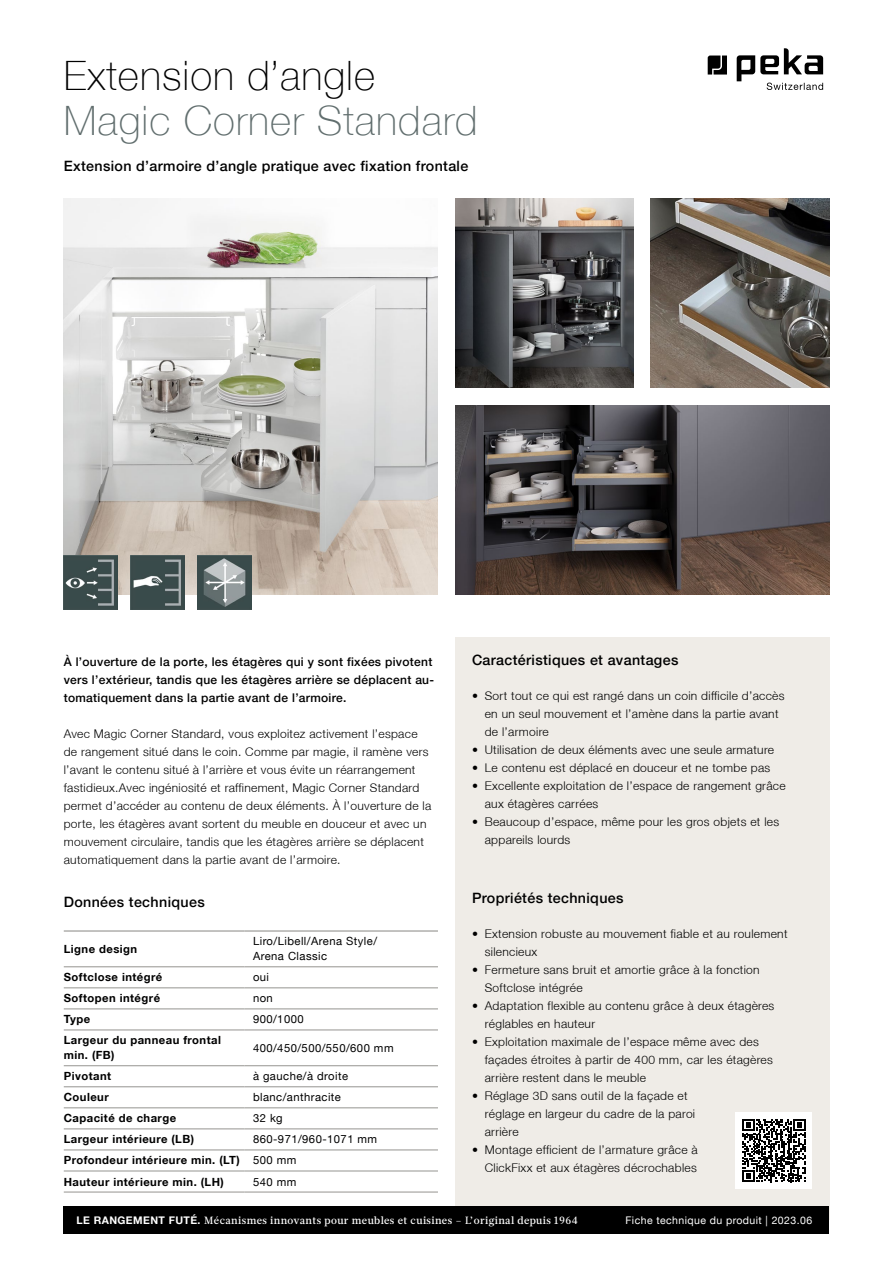
<style>
.page{position:relative;width:893px;height:1263px;background:#fff}
.page>*{position:absolute;margin:0;border:0;box-sizing:border-box;transform-origin:0 0}
.t1{font:100 40.5px "Helvetica Neue LT";letter-spacing:.025em;color:#616e6e}
.t2{font:100 40.5px "Helvetica Neue LT";letter-spacing:.025em;color:#000}
.t3{font:500 14.25px "Helvetica Neue LT";letter-spacing:.025em;color:#000}
.t4{font:300 12px/18px "Helvetica Neue LT";letter-spacing:.025em;color:#000}
.t5{font:500 12px/18px "Helvetica Neue LT";letter-spacing:.025em;color:#000}
.t6{font:700 11.25px/21px "Helvetica Neue LT";letter-spacing:.04em;color:#000}
.t7{font:11.25px/15px "Helvetica Neue LT";letter-spacing:.04em;color:#000}
.t8{font:500 10.5px "Glosa Text";letter-spacing:.04em;color:#fff}
.t9{font:10.5px "Helvetica Neue LT";letter-spacing:.04em;color:#fff}
.s1{font-weight:400}
.s2{font-family:"Helvetica Neue LT";font-weight:700}
</style>
<div class="page">
<div style="left:455px;top:638px;width:374px;height:582px;background:#efece7"></div>
<div style="left:64px;top:1206px;width:765px;height:28px;background:#000"></div>
<svg style="left:708px;top:56px;width:19px;height:19px"></svg>
<svg style="left:737px;top:48px;width:86px;height:42px"></svg>
<hr style="left:64px;top:966px;width:180px;height:1px;background:#959490">
<hr style="left:244px;top:966px;width:194px;height:1px;background:#959490">
<hr style="left:64px;top:987px;width:180px;height:1px;background:#959490">
<hr style="left:244px;top:987px;width:194px;height:1px;background:#959490">
<hr style="left:64px;top:1009px;width:180px;height:1px;background:#959490">
<hr style="left:244px;top:1009px;width:194px;height:1px;background:#959490">
<hr style="left:64px;top:1030px;width:180px;height:1px;background:#959490">
<hr style="left:244px;top:1030px;width:194px;height:1px;background:#959490">
<hr style="left:64px;top:1065px;width:180px;height:1px;background:#959490">
<hr style="left:244px;top:1065px;width:194px;height:1px;background:#959490">
<hr style="left:64px;top:1086px;width:180px;height:1px;background:#959490">
<hr style="left:244px;top:1086px;width:194px;height:1px;background:#959490">
<hr style="left:64px;top:1107px;width:180px;height:1px;background:#959490">
<hr style="left:244px;top:1107px;width:194px;height:1px;background:#959490">
<hr style="left:64px;top:1129px;width:180px;height:1px;background:#959490">
<hr style="left:244px;top:1129px;width:194px;height:1px;background:#959490">
<hr style="left:64px;top:1150px;width:180px;height:1px;background:#959490">
<hr style="left:244px;top:1150px;width:194px;height:1px;background:#959490">
<hr style="left:64px;top:1171px;width:180px;height:1px;background:#959490">
<hr style="left:244px;top:1171px;width:194px;height:1px;background:#959490">
<hr style="left:64px;top:1192px;width:180px;height:1px;background:#959490">
<hr style="left:244px;top:1192px;width:194px;height:1px;background:#959490">
<hr style="left:64px;top:930px;width:180px;height:1px;background:#959490">
<hr style="left:244px;top:930px;width:194px;height:1px;background:#959490">
<div style="left:736px;top:1112px;width:76px;height:77px;background:#fff"></div>
<svg style="left:742px;top:1119px;width:63px;height:63px"></svg>
<img style="left:64px;top:198px;width:374px;height:396px">
<img style="left:455px;top:198px;width:179px;height:189px">
<img style="left:651px;top:198px;width:178px;height:189px">
<img style="left:455px;top:405px;width:374px;height:189px">
<img style="left:64px;top:556px;width:54px;height:54px">
<img style="left:131px;top:556px;width:54px;height:54px">
<img style="left:197px;top:556px;width:54px;height:54px">
<h1 class="t2" style="left:64px;top:52px;width:313px">Extension d’angle</h1>
<h1 class="t1" style="left:64px;top:97px;width:415px">Magic Corner Standard</h1>
<p class="t3" style="left:64px;top:158px;width:406px">Extension d’armoire d’angle pratique avec fixation frontale</p>
<p class="t5" style="left:64px;top:652px;width:372px">À l’ouverture de la porte, les étagères qui y sont fixées pivotent vers l’extérieur, tandis que les étagères arrière se déplacent au&shy;tomatiquement dans la partie avant de l’armoire.</p>
<p class="t4" style="left:64px;top:724px;width:369px">Avec Magic Corner Standard, vous exploitez activement l’espace de rangement situé dans le coin. Comme par magie, il ramène vers l’avant le contenu situé à l’arrière et vous évite un réarrangement fastidieux.Avec ingéniosité et raffinement, Magic Corner Standard permet d’accéder au contenu de deux éléments. À l’ouverture de la porte, les étagères avant sortent du meuble en douceur et avec un mouvement circulaire, tandis que les étagères arrière se déplacent automatiquement dans la partie avant de l’armoire.</p>
<p class="t3" style="left:64px;top:894px;width:142px">Données techniques</p>
<p class="t6" style="left:64px;top:938px;width:75px">Ligne design</p>
<p class="t7" style="left:253px;top:934px;width:126px">Liro/Libell/Arena Style/<br>Arena Classic</p>
<p class="t6" style="left:64px;top:966px;width:100px">Softclose intégré</p>
<p class="t7" style="left:253px;top:970px;width:18px">oui</p>
<p class="t6" style="left:64px;top:988px;width:98px">Softopen intégré</p>
<p class="t7" style="left:253px;top:991px;width:21px">non</p>
<p class="t6" style="left:64px;top:1009px;width:28px">Type</p>
<p class="t7" style="left:253px;top:1012px;width:52px">900/1000</p>
<p class="t6" style="left:64px;top:1032px;width:159px;line-height:15px">Largeur du panneau frontal min. (FB)</p>
<p class="t7" style="left:253px;top:1040px;width:142px">400/450/500/550/600 mm</p>
<p class="t6" style="left:64px;top:1065px;width:49px">Pivotant</p>
<p class="t7" style="left:253px;top:1068px;width:97px">à gauche/à droite</p>
<p class="t6" style="left:64px;top:1086px;width:46px">Couleur</p>
<p class="t7" style="left:253px;top:1090px;width:90px">blanc/anthracite</p>
<p class="t6" style="left:64px;top:1107px;width:114px">Capacité de charge</p>
<p class="t7" style="left:253px;top:1111px;width:31px">32 kg</p>
<p class="t6" style="left:64px;top:1129px;width:132px">Largeur intérieure (LB)</p>
<p class="t6" style="left:64px;top:1129px;width:315px;text-indent:189px"><span class="s1">860-971/960-1071 mm<br></span>Profondeur intérieure min. (LT) <span class="s1">500 mm<br></span>Hauteur intérieure min. (LH)</p>
<p class="t7" style="left:253px;top:1174px;width:45px">540 mm</p>
<p class="t3" style="left:472px;top:651px;width:208px">Caractéristiques et avantages</p>
<p class="t4" style="left:485px;top:686px;width:301px;text-indent:-13px">• Sort tout ce qui est rangé dans un coin difficile d’accès en un seul mouvement et l’amène dans la partie avant de l’armoire</p>
<p class="t4" style="left:472px;top:740px;width:304px">• Utilisation de deux éléments avec une seule armature</p>
<p class="t4" style="left:472px;top:758px;width:300px">• Le contenu est déplacé en douceur et ne tombe pas</p>
<p class="t4" style="left:485px;top:776px;width:302px;text-indent:-13px">• Excellente exploitation de l’espace de rangement grâce aux étagères carrées</p>
<p class="t4" style="left:485px;top:812px;width:296px;text-indent:-13px">• Beaucoup d’espace, même pour les gros objets et les appareils lourds</p>
<p class="t3" style="left:472px;top:889px;width:153px">Propriétés techniques</p>
<p class="t4" style="left:485px;top:924px;width:304px;text-indent:-13px">• Extension robuste au mouvement fiable et au roulement silencieux</p>
<p class="t4" style="left:485px;top:960px;width:276px;text-indent:-13px">• Fermeture sans bruit et amortie grâce à la fonction<br>Softclose intégrée</p>
<p class="t4" style="left:485px;top:996px;width:291px;text-indent:-13px">• Adaptation flexible au contenu grâce à deux étagères réglables en hauteur</p>
<p class="t4" style="left:485px;top:1032px;width:290px;text-indent:-13px">• Exploitation maximale de l’espace même avec des façades étroites à partir de 400 mm, car les étagères arrière restent dans le meuble</p>
<p class="t4" style="left:485px;top:1086px;width:212px;text-indent:-13px">• Réglage 3D sans outil de la façade et réglage en largeur du cadre de la paroi arrière</p>
<p class="t4" style="left:472px;top:1140px;width:227px;text-align:right">• Montage efficient de l’armature grâce à<br>ClickFixx et aux étagères décrochables</p>
<p class="t8" style="left:77px;top:1213px;width:503px"><span class="s2">LE RANGEMENT FUTÉ.</span> Mécanismes innovants pour meubles et cuisines – L’original depuis 1964</p>
<p class="t9" style="left:625px;top:1214px;width:188px">Fiche technique du produit | 2023.06</p>
</div>
